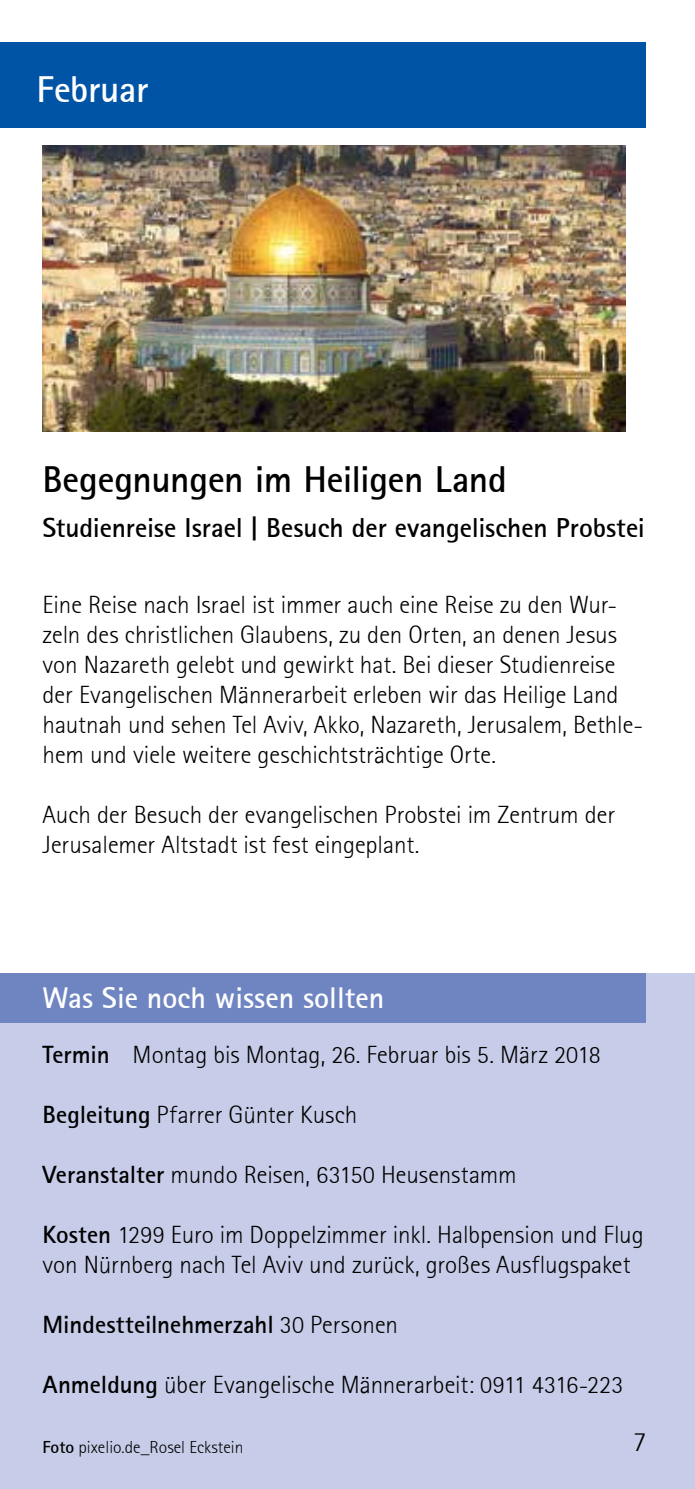
<style>
.page{position:relative;width:695px;height:1489px;background:#fff}
.page>*{position:absolute;margin:0;border:0;box-sizing:border-box;transform-origin:0 0}
.t1{font:37.5px "Rotis Sans Serif Bold 65";letter-spacing:-.01em;color:#000}
.t2{font:37.5px "Rotis Sans Serif Bold 65";letter-spacing:-.01em;color:#fff}
.t3{font:30px "Rotis Sans Serif Bold 65";color:#fff}
.t4{font:27.5px "Rotis Sans Serif Bold 65";color:#000}
.t5{font:27.5px "Rotis Sans Serif Light 45";color:#000}
.t6{font:25px/30px "Rotis Sans Serif Light 45";color:#000}
.t7{font:25px "Rotis Sans Serif Bold 65";color:#000}
.t8{font:17.5px "Rotis Sans Serif Light 45";color:#000}
.s1{font-family:"Rotis Sans Serif Bold 65"}
.s2{font-family:"Rotis Sans Serif Light 45"}
</style>
<div class="page">
<div style="left:0;top:973px;width:694px;height:515px;background:#c7cde8"></div>
<div style="left:0;top:973px;width:645px;height:49px;background:#6f85c2"></div>
<div style="left:0;top:43px;width:645px;height:85px;background:#0054a6"></div>
<img style="left:43px;top:145px;width:582px;height:287px">
<h1 class="t2" style="left:36px;top:65px;width:114px">Februar</h1>
<h1 class="t1" style="left:43px;top:455px;width:466px">Begegnungen im Heiligen Land</h1>
<p class="t4" style="left:43px;top:510px;width:604px">Studienreise Israel | Besuch der evangelischen Probstei</p>
<p class="t6" style="left:43px;top:589px;width:602px">Eine Reise nach Israel ist immer auch eine Reise zu den Wur&shy;zeln des christlichen Glaubens, zu den Orten, an denen Jesus von Nazareth gelebt und gewirkt hat. Bei dieser Studienreise der Evangelischen Männerarbeit erleben wir das Heilige Land hautnah und sehen Tel Aviv, Akko, Nazareth, Jerusalem, Bethle&shy;hem und viele weitere geschichtsträchtige Orte.</p>
<p class="t6" style="left:43px;top:799px;width:574px">Auch der Besuch der evangelischen Probstei im Zentrum der<br>Jerusalemer Altstadt ist fest eingeplant.</p>
<p class="t3" style="left:43px;top:979px;width:343px">Was Sie noch wissen sollten</p>
<p class="t6" style="left:43px;top:1039px;width:559px"><span class="s1">Termin</span> Montag bis Montag, 26. Februar bis 5. März 2018</p>
<p class="t6" style="left:43px;top:1099px;width:316px"><span class="s1">Begleitung</span> Pfarrer Günter Kusch</p>
<p class="t6" style="left:43px;top:1159px;width:475px"><span class="s1">Veranstalter</span> mundo Reisen, 63150 Heusenstamm</p>
<p class="t6" style="left:43px;top:1219px;width:602px"><span class="s1">Kosten</span> 1299 Euro im Doppelzimmer inkl. Halbpension und Flug von Nürnberg nach Tel Aviv und zurück, großes Ausflugspaket</p>
<p class="t7" style="left:43px;top:1308px;width:357px">Mindestteilnehmerzahl <span class="s2">30 Personen</span></p>
<p class="t6" style="left:43px;top:1369px;width:582px"><span class="s1">Anmeldung</span> über Evangelische Männerarbeit: 0911 4316-223</p>
<p class="t8" style="left:43px;top:1436px;width:202px"><span class="s1">Foto</span> pixelio.de_Rosel Eckstein</p>
<p class="t5" style="left:633px;top:1426px;width:15px">7</p>
</div>
